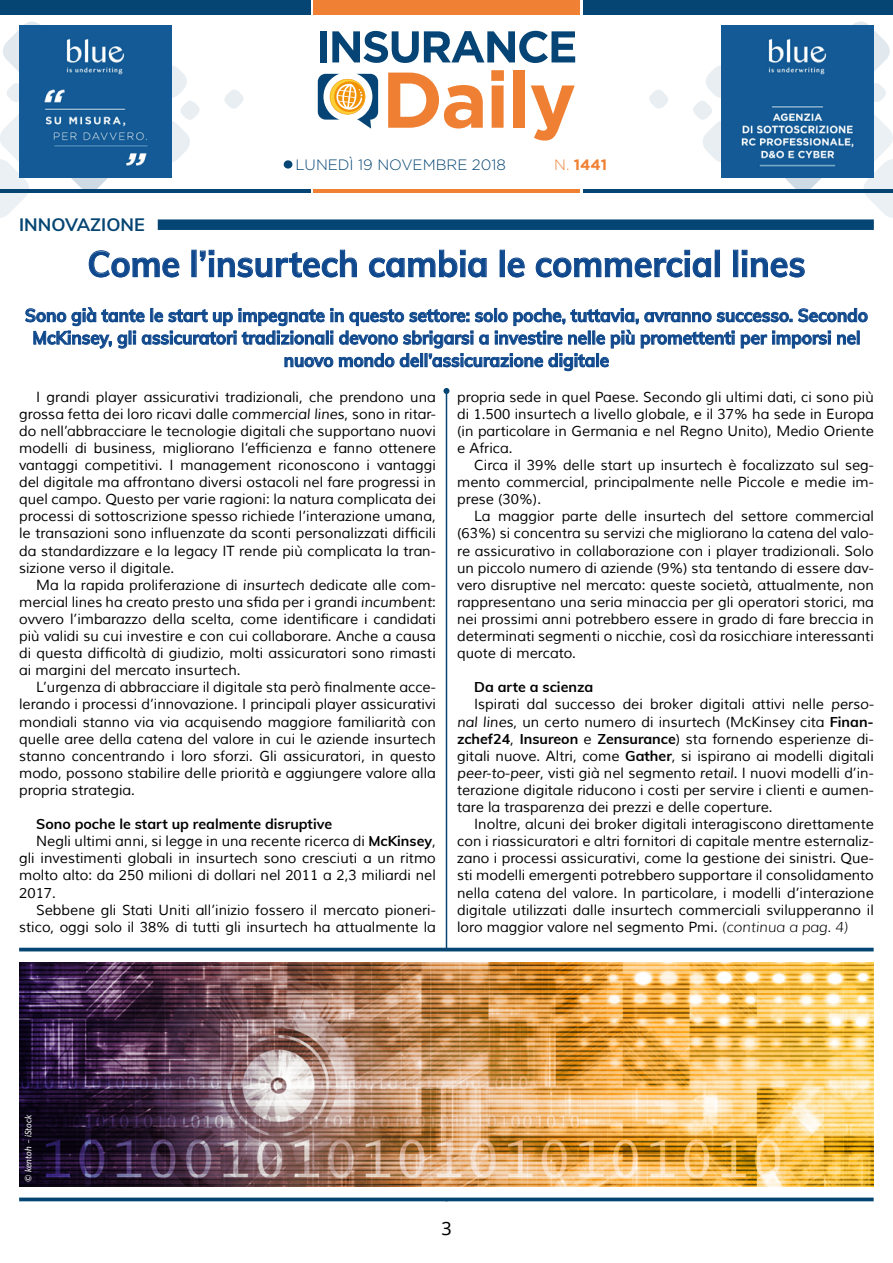
<style>
.page{position:relative;width:893px;height:1263px;background:#fff}
.page>*{position:absolute;margin:0;border:0;box-sizing:border-box;transform-origin:0 0}
.t1{font:700 36px "Muli";color:#0f488c;scale:.95 1}
.t2{font:700 18px/22.5px "Muli";color:#0f488c;text-align:center;scale:.95 1}
.t3{font:700 18px "Muli";color:#054573}
.t4{font:18px "Noto Sans";color:#000}
.t5{font:300 15px "Gotham";color:#054573}
.t6{font:700 15px "Gotham";color:#f08033}
.t7{font:14.25px/17.1px "Muli";color:#000;text-align:justify}
.t8{font:700 14.25px "Muli";color:#000}
.t9{font:italic 9px "Lato";letter-spacing:-.005em;color:#fff}
.s1{font-weight:300}
.s2{font-style:italic}
.s3{font-weight:700}
.s4{font-weight:300;font-style:italic}
</style>
<div class="page">
<div style="left:0;top:0;width:310px;height:15px;background:#054573"></div>
<div style="left:313px;top:0;width:266px;height:15px;background:#f08033"></div>
<hr style="left:0;top:189px;width:310px;height:3px;background:#054573">
<hr style="left:313px;top:189px;width:266px;height:3px;background:#f08033">
<div style="left:284px;top:160px;width:8px;height:9px;background:#054573;border-radius:50%"></div>
<svg style="left:649px;top:90px;width:19px;height:19px"></svg>
<svg style="left:224px;top:90px;width:20px;height:19px"></svg>
<svg style="left:691px;top:21px;width:202px;height:197px"></svg>
<svg style="left:0;top:21px;width:202px;height:202px"></svg>
<svg style="left:318px;top:74px;width:60px;height:55px"></svg>
<svg style="left:388px;top:73px;width:95px;height:56px"></svg>
<svg style="left:491px;top:70px;width:13px;height:58px"></svg>
<div style="left:513px;top:70px;width:12px;height:58px;background:#ef7f32"></div>
<svg style="left:531px;top:85px;width:44px;height:56px"></svg>
<div style="left:320px;top:31px;width:6px;height:31px;background:#054474"></div>
<svg style="left:332px;top:31px;width:243px;height:32px"></svg>
<hr style="left:583px;top:189px;width:310px;height:3px;background:#054573">
<div style="left:583px;top:0;width:310px;height:15px;background:#054573"></div>
<img style="left:19px;top:26px;width:152px;height:152px">
<img style="left:721px;top:26px;width:153px;height:152px">
<hr style="left:446px;top:391px;width:1px;height:803px;background:#054573">
<svg style="left:443px;top:388px;width:6px;height:6px"></svg>
<svg style="left:88px;top:250px;width:92px;height:28px"></svg>
<svg style="left:200px;top:249px;width:157px;height:29px"></svg>
<svg style="left:369px;top:249px;width:118px;height:29px"></svg>
<div style="left:500px;top:250px;width:5px;height:27px;border:1px solid #0f488c"></div>
<svg style="left:507px;top:257px;width:18px;height:21px"></svg>
<svg style="left:535px;top:250px;width:176px;height:28px"></svg>
<div style="left:715px;top:250px;width:5px;height:27px;border:1px solid #0f488c"></div>
<div style="left:733px;top:250px;width:5px;height:27px;border:1px solid #0f488c"></div>
<svg style="left:742px;top:250px;width:63px;height:28px"></svg>
<svg style="left:25px;top:307px;width:843px;height:64px"></svg>
<div style="left:158px;top:219px;width:716px;height:11px;background:#054573"></div>
<div style="left:19px;top:951px;width:855px;height:250px;background:#fff"></div>
<hr style="left:19px;top:948px;width:855px;height:3px;background:#054573">
<svg style="left:19px;top:1197px;width:855px;height:4px;background:#296087"></svg>
<img style="left:19px;top:962px;width:855px;height:225px">
<p class="t3" style="left:19px;top:211px;width:127px">INNOVAZIONE</p>
<p class="t5" style="left:296px;top:157px;width:212px">LUNEDÌ 19 NOVEMBRE 2018</p>
<p class="t6" style="left:554px;top:156px;width:54px"><span class="s1">N.</span> 1441</p>
<h1 class="t1" style="left:87px;top:237px;width:757px">Come l’insurtech cambia le commercial lines</h1>
<p class="t2" style="left:25px;top:303px;width:889px">Sono già tante le start up impegnate in questo settore: solo poche, tuttavia, avranno successo. Secondo<br>McKinsey, gli assicuratori tradizionali devono sbrigarsi a investire nelle più promettenti per imporsi nel nuovo mondo dell’assicurazione digitale</p>
<p class="t7" style="left:19px;top:388px;width:418px;text-indent:17px">I grandi player assicurativi tradizionali, che prendono una grossa fetta dei loro ricavi dalle <span class="s2">commercial lines</span>, sono in ritar&shy;do nell’abbracciare le tecnologie digitali che supportano nuovi modelli di business, migliorano l’efficienza e fanno ottenere vantaggi competitivi. I management riconoscono i vantaggi del digitale ma affrontano diversi ostacoli nel fare progressi in quel campo. Questo per varie ragioni: la natura complicata dei processi di sottoscrizione spesso richiede l’interazione umana, le transazioni sono influenzate da sconti personalizzati difficili da standardizzare e la legacy IT rende più complicata la tran&shy;sizione verso il digitale.</p>
<p class="t7" style="left:19px;top:576px;width:418px;text-indent:17px">Ma la rapida proliferazione di <span class="s2">insurtech</span> dedicate alle com&shy;mercial lines ha creato presto una sfida per i grandi <span class="s2">incumbent</span>: ovvero l’imbarazzo della scelta, come identificare i candidati più validi su cui investire e con cui collaborare. Anche a causa di questa difficoltà di giudizio, molti assicuratori sono rimasti ai margini del mercato insurtech.</p>
<p class="t7" style="left:19px;top:679px;width:418px;text-indent:17px">L’urgenza di abbracciare il digitale sta però finalmente acce&shy;lerando i processi d’innovazione. I principali player assicurativi mondiali stanno via via acquisendo maggiore familiarità con quelle aree della catena del valore in cui le aziende insurtech stanno concentrando i loro sforzi. Gli assicuratori, in questo modo, possono stabilire delle priorità e aggiungere valore alla propria strategia.</p>
<p class="t8" style="left:36px;top:814px;width:298px">Sono poche le start up realmente disruptive</p>
<p class="t7" style="left:36px;top:833px;width:401px">Negli ultimi anni, si legge in una recente ricerca di <span class="s3">McKinsey</span>,</p>
<p class="t7" style="left:19px;top:850px;width:418px">gli investimenti globali in insurtech sono cresciuti a un ritmo</p>
<p class="t7" style="left:19px;top:867px;width:418px">molto alto: da 250 milioni di dollari nel 2011 a 2,3 miliardi nel</p>
<p class="t7" style="left:19px;top:884px;width:38px">2017.</p>
<p class="t7" style="left:36px;top:901px;width:401px">Sebbene gli Stati Uniti all’inizio fossero il mercato pioneri-</p>
<p class="t7" style="left:19px;top:918px;width:418px">stico, oggi solo il 38% di tutti gli insurtech ha attualmente la</p>
<p class="t7" style="left:457px;top:388px;width:418px">propria sede in quel Paese. Secondo gli ultimi dati, ci sono più di 1.500 insurtech a livello globale, e il 37% ha sede in Europa (in particolare in Germania e nel Regno Unito), Medio Oriente e Africa.</p>
<p class="t7" style="left:457px;top:457px;width:418px;text-indent:17px">Circa il 39% delle start up insurtech è focalizzato sul seg&shy;mento commercial, principalmente nelle Piccole e medie im&shy;prese (30%).</p>
<p class="t7" style="left:457px;top:508px;width:418px;text-indent:17px">La maggior parte delle insurtech del settore commercial (63%) si concentra su servizi che migliorano la catena del valo&shy;re assicurativo in collaborazione con i player tradizionali. Solo un piccolo numero di aziende (9%) sta tentando di essere dav&shy;vero disruptive nel mercato: queste società, attualmente, non rappresentano una seria minaccia per gli operatori storici, ma nei prossimi anni potrebbero essere in grado di fare breccia in determinati segmenti o nicchie, così da rosicchiare interessanti quote di mercato.</p>
<p class="t8" style="left:474px;top:677px;width:121px">Da arte a scienza</p>
<p class="t7" style="left:474px;top:696px;width:401px">Ispirati dal successo dei broker digitali attivi nelle <span class="s2">perso-</span></p>
<p class="t7" style="left:457px;top:713px;width:418px"><span class="s2">nal lines</span>, un certo numero di insurtech (McKinsey cita <span class="s3">Finan-</span></p>
<p class="t7" style="left:457px;top:730px;width:418px"><span class="s3">zchef24</span>, <span class="s3">Insureon</span> e <span class="s3">Zensurance</span>) sta fornendo esperienze di-</p>
<p class="t7" style="left:457px;top:747px;width:418px">gitali nuove. Altri, come <span class="s3">Gather</span>, si ispirano ai modelli digitali</p>
<p class="t7" style="left:457px;top:765px;width:418px"><span class="s2">peer-to-peer</span>, visti già nel segmento <span class="s2">retail</span>. I nuovi modelli d’in-</p>
<p class="t7" style="left:457px;top:782px;width:418px">terazione digitale riducono i costi per servire i clienti e aumen-</p>
<p class="t7" style="left:457px;top:799px;width:317px">tare la trasparenza dei prezzi e delle coperture.</p>
<p class="t7" style="left:474px;top:816px;width:401px">Inoltre, alcuni dei broker digitali interagiscono direttamente</p>
<p class="t7" style="left:457px;top:833px;width:418px">con i riassicuratori e altri fornitori di capitale mentre esternaliz-</p>
<p class="t7" style="left:457px;top:850px;width:418px">zano i processi assicurativi, come la gestione dei sinistri. Que-</p>
<p class="t7" style="left:457px;top:867px;width:418px">sti modelli emergenti potrebbero supportare il consolidamento</p>
<p class="t7" style="left:457px;top:884px;width:418px">nella catena del valore. In particolare, i modelli d’interazione</p>
<p class="t7" style="left:457px;top:901px;width:418px">digitale utilizzati dalle insurtech commerciali svilupperanno il</p>
<p class="t7" style="left:457px;top:918px;width:392px">loro maggior valore nel segmento Pmi. <span class="s4">(continua a pag. 4)</span></p>
<p class="t9" style="left:22px;top:1181px;width:69px;rotate:-90deg">© kentoh – iStock</p>
<p class="t4" style="left:441px;top:1216px;width:12px">3</p>
</div>
